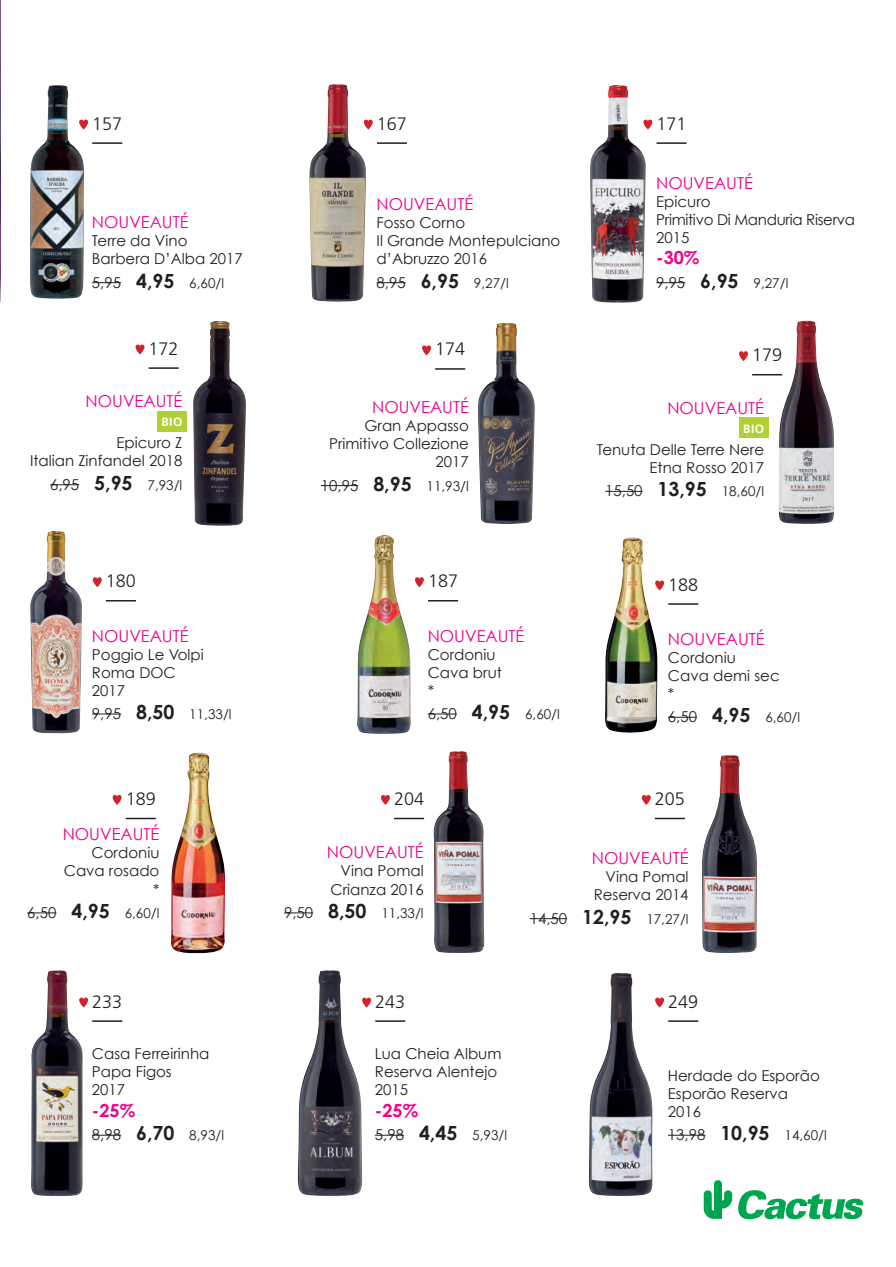
<style>
.page{position:relative;width:896px;height:1267px;background:#fff}
.page>*{position:absolute;margin:0;border:0;box-sizing:border-box;transform-origin:0 0}
.t1{font:300 18px "Frutiger";color:#231f20}
.t2{font:700 18px "Century Gothic";color:#ed028c}
.t3{font:16.5px "Century Gothic";color:#ed028c}
.t4{font:15px/18px "Century Gothic";color:#231f20}
.t5{font:15px/18px "Century Gothic";letter-spacing:-.02em;color:#231f20}
.t6{font:13.5px "Century Gothic";color:#231f20}
.t7{font:700 12px "Frutiger";letter-spacing:.035em;color:#fff}
.s1{font-size:15px}
.s2{font-weight:700;font-size:19.5px}
</style>
<div class="page">
<svg style="left:703px;top:1180px;width:160px;height:39px"></svg>
<img style="left:605px;top:537px;width:52px;height:196px">
<svg style="left:375px;top:1134px;width:29px;height:1px"></svg>
<svg style="left:92px;top:1134px;width:29px;height:1px"></svg>
<svg style="left:92px;top:282px;width:29px;height:1px"></svg>
<svg style="left:376px;top:282px;width:29px;height:1px"></svg>
<div style="left:157px;top:411px;width:29px;height:21px;background:#b0d136"></div>
<svg style="left:50px;top:484px;width:29px;height:1px"></svg>
<hr style="left:321px;top:485px;width:37px;height:1px;background:#231f20">
<div style="left:739px;top:417px;width:29px;height:21px;background:#b0d136"></div>
<hr style="left:605px;top:491px;width:37px;height:1px;background:#231f20">
<svg style="left:92px;top:713px;width:29px;height:1px"></svg>
<svg style="left:27px;top:912px;width:29px;height:1px"></svg>
<svg style="left:668px;top:717px;width:29px;height:1px"></svg>
<hr style="left:529px;top:918px;width:38px;height:1px;background:#231f20">
<hr style="left:427px;top:713px;width:30px;height:1px;background:#231f20">
<svg style="left:284px;top:912px;width:29px;height:1px"></svg>
<hr style="left:667px;top:1134px;width:38px;height:1px;background:#231f20">
<svg style="left:656px;top:282px;width:29px;height:1px"></svg>
<hr style="left:656px;top:142px;width:30px;height:2px;background:#231f20">
<svg style="left:646px;top:120px;width:6px;height:10px"></svg>
<hr style="left:92px;top:142px;width:30px;height:2px;background:#231f20">
<svg style="left:84px;top:120px;width:4px;height:9px"></svg>
<hr style="left:377px;top:142px;width:30px;height:2px;background:#231f20">
<svg style="left:366px;top:120px;width:7px;height:10px"></svg>
<hr style="left:428px;top:600px;width:30px;height:1px;background:#231f20">
<svg style="left:415px;top:577px;width:9px;height:10px"></svg>
<hr style="left:654px;top:817px;width:30px;height:2px;background:#231f20">
<svg style="left:641px;top:795px;width:9px;height:10px"></svg>
<hr style="left:375px;top:1020px;width:30px;height:1px;background:#231f20">
<svg style="left:362px;top:997px;width:9px;height:10px"></svg>
<hr style="left:92px;top:1020px;width:30px;height:1px;background:#231f20">
<svg style="left:83px;top:997px;width:5px;height:10px"></svg>
<hr style="left:668px;top:1020px;width:30px;height:1px;background:#231f20">
<svg style="left:655px;top:997px;width:9px;height:10px"></svg>
<hr style="left:668px;top:603px;width:30px;height:2px;background:#231f20">
<svg style="left:655px;top:580px;width:9px;height:10px"></svg>
<hr style="left:149px;top:367px;width:30px;height:2px;background:#231f20">
<svg style="left:135px;top:344px;width:9px;height:10px"></svg>
<hr style="left:752px;top:374px;width:30px;height:1px;background:#231f20">
<svg style="left:739px;top:351px;width:8px;height:10px"></svg>
<hr style="left:394px;top:817px;width:30px;height:2px;background:#231f20">
<svg style="left:381px;top:795px;width:9px;height:10px"></svg>
<hr style="left:126px;top:817px;width:30px;height:2px;background:#231f20">
<svg style="left:113px;top:795px;width:9px;height:10px"></svg>
<hr style="left:435px;top:368px;width:30px;height:2px;background:#231f20">
<svg style="left:422px;top:345px;width:9px;height:10px"></svg>
<hr style="left:106px;top:600px;width:30px;height:1px;background:#231f20">
<svg style="left:93px;top:577px;width:9px;height:10px"></svg>
<img style="left:0;top:1px;width:1px;height:301px">
<img style="left:309px;top:84px;width:57px;height:218px">
<img style="left:30px;top:85px;width:54px;height:214px">
<img style="left:590px;top:85px;width:56px;height:218px">
<img style="left:478px;top:323px;width:56px;height:201px">
<img style="left:193px;top:321px;width:53px;height:205px">
<img style="left:778px;top:320px;width:56px;height:204px">
<img style="left:30px;top:531px;width:52px;height:202px">
<img style="left:357px;top:535px;width:53px;height:199px">
<img style="left:433px;top:751px;width:51px;height:202px">
<img style="left:702px;top:755px;width:55px;height:198px">
<img style="left:31px;top:970px;width:52px;height:226px">
<img style="left:589px;top:973px;width:63px;height:223px">
<img style="left:298px;top:970px;width:64px;height:226px">
<img style="left:171px;top:752px;width:54px;height:201px">
<p class="t1" style="left:377px;top:113px;width:32px">167</p>
<p class="t1" style="left:92px;top:113px;width:32px">157</p>
<p class="t1" style="left:656px;top:113px;width:32px">171</p>
<p class="t3" style="left:92px;top:212px;width:98px">NOUVEAUTÉ</p>
<p class="t4" style="left:92px;top:232px;width:152px">Terre da Vino<br>Barbera D’Alba 2017</p>
<p class="t6" style="left:92px;top:274px;width:134px"><span class="s1">5,95</span> <span class="s2">4,95</span> 6,60/l</p>
<p class="t1" style="left:149px;top:338px;width:32px">172</p>
<p class="t3" style="left:86px;top:391px;width:98px">NOUVEAUTÉ</p>
<p class="t7" style="left:161px;top:415px;width:22px">BIO</p>
<p class="t4" style="left:30px;top:434px;width:154px;text-align:right">Epicuro Z<br>Italian Zinfandel 2018</p>
<p class="t6" style="left:50px;top:476px;width:134px"><span class="s1">6,95</span> <span class="s2">5,95</span> 7,93/l</p>
<p class="t1" style="left:106px;top:571px;width:32px">180</p>
<p class="t3" style="left:92px;top:625px;width:98px">NOUVEAUTÉ</p>
<p class="t4" style="left:92px;top:645px;width:113px">Poggio Le Volpi<br>Roma DOC<br>2017</p>
<p class="t6" style="left:92px;top:706px;width:141px"><span class="s1">9,95</span> <span class="s2">8,50</span> 11,33/l</p>
<p class="t3" style="left:376px;top:194px;width:98px">NOUVEAUTÉ</p>
<p class="t4" style="left:376px;top:214px;width:185px">Fosso Corno<br>Il Grande Montepulciano d’Abruzzo 2016</p>
<p class="t6" style="left:376px;top:274px;width:134px"><span class="s1">8,95</span> <span class="s2">6,95</span> 9,27/l</p>
<p class="t1" style="left:435px;top:339px;width:32px">174</p>
<p class="t3" style="left:372px;top:397px;width:98px">NOUVEAUTÉ</p>
<p class="t4" style="left:329px;top:416px;width:141px;text-align:right">Gran Appasso<br>Primitivo Collezione<br>2017</p>
<p class="t6" style="left:321px;top:477px;width:149px"><span class="s1">10,95</span> <span class="s2">8,95</span> 11,93/l</p>
<p class="t1" style="left:428px;top:571px;width:32px">187</p>
<p class="t3" style="left:427px;top:625px;width:98px">NOUVEAUTÉ</p>
<p class="t4" style="left:427px;top:645px;width:76px">Cordoniu<br>Cava brut *</p>
<p class="t6" style="left:427px;top:706px;width:134px"><span class="s1">6,50</span> <span class="s2">4,95</span> 6,60/l</p>
<p class="t1" style="left:126px;top:788px;width:32px">189</p>
<p class="t1" style="left:394px;top:788px;width:32px">204</p>
<p class="t3" style="left:656px;top:173px;width:98px">NOUVEAUTÉ</p>
<p class="t5" style="left:656px;top:192px;width:200px">Epicuro<br>Primitivo Di Manduria Riserva<br>2015</p>
<p class="t2" style="left:656px;top:246px;width:45px">-30%</p>
<p class="t6" style="left:656px;top:274px;width:134px"><span class="s1">9,95</span> <span class="s2">6,95</span> 9,27/l</p>
<p class="t1" style="left:752px;top:345px;width:32px">179</p>
<p class="t3" style="left:667px;top:398px;width:98px">NOUVEAUTÉ</p>
<p class="t7" style="left:743px;top:421px;width:22px">BIO</p>
<p class="t4" style="left:596px;top:440px;width:169px;text-align:right">Tenuta Delle Terre Nere<br>Etna Rosso 2017</p>
<p class="t6" style="left:605px;top:483px;width:160px"><span class="s1">15,50</span> <span class="s2">13,95</span> 18,60/l</p>
<p class="t1" style="left:668px;top:574px;width:32px">188</p>
<p class="t3" style="left:668px;top:629px;width:98px">NOUVEAUTÉ</p>
<p class="t4" style="left:668px;top:648px;width:113px">Cordoniu<br>Cava demi sec *</p>
<p class="t6" style="left:668px;top:709px;width:134px"><span class="s1">6,50</span> <span class="s2">4,95</span> 6,60/l</p>
<p class="t1" style="left:654px;top:788px;width:32px">205</p>
<p class="t3" style="left:63px;top:824px;width:98px">NOUVEAUTÉ</p>
<p class="t4" style="left:64px;top:844px;width:97px;text-align:right">Cordoniu<br>Cava rosado *</p>
<p class="t6" style="left:27px;top:904px;width:134px"><span class="s1">6,50</span> <span class="s2">4,95</span> 6,60/l</p>
<p class="t3" style="left:327px;top:842px;width:98px">NOUVEAUTÉ</p>
<p class="t4" style="left:330px;top:862px;width:95px;text-align:right">Vina Pomal<br>Crianza 2016</p>
<p class="t6" style="left:284px;top:904px;width:141px"><span class="s1">9,50</span> <span class="s2">8,50</span> 11,33/l</p>
<p class="t3" style="left:592px;top:848px;width:98px">NOUVEAUTÉ</p>
<p class="t4" style="left:593px;top:867px;width:96px;text-align:right">Vina Pomal<br>Reserva 2014</p>
<p class="t6" style="left:529px;top:910px;width:160px"><span class="s1">14,50</span> <span class="s2">12,95</span> 17,27/l</p>
<p class="t1" style="left:92px;top:991px;width:32px">233</p>
<p class="t1" style="left:375px;top:991px;width:32px">243</p>
<p class="t1" style="left:668px;top:991px;width:32px">249</p>
<p class="t4" style="left:92px;top:1044px;width:119px">Casa Ferreirinha<br>Papa Figos<br>2017</p>
<p class="t2" style="left:92px;top:1099px;width:45px">-25%</p>
<p class="t6" style="left:92px;top:1127px;width:134px"><span class="s1">8,98</span> <span class="s2">6,70</span> 8,93/l</p>
<p class="t4" style="left:375px;top:1044px;width:128px">Lua Cheia Album<br>Reserva Alentejo<br>2015</p>
<p class="t2" style="left:375px;top:1099px;width:45px">-25%</p>
<p class="t6" style="left:375px;top:1127px;width:134px"><span class="s1">5,98</span> <span class="s2">4,45</span> 5,93/l</p>
<p class="t4" style="left:667px;top:1066px;width:153px">Herdade do Esporão<br>Esporão Reserva<br>2016</p>
<p class="t6" style="left:667px;top:1127px;width:160px"><span class="s1">13,98</span> <span class="s2">10,95</span> 14,60/l</p>
</div>
